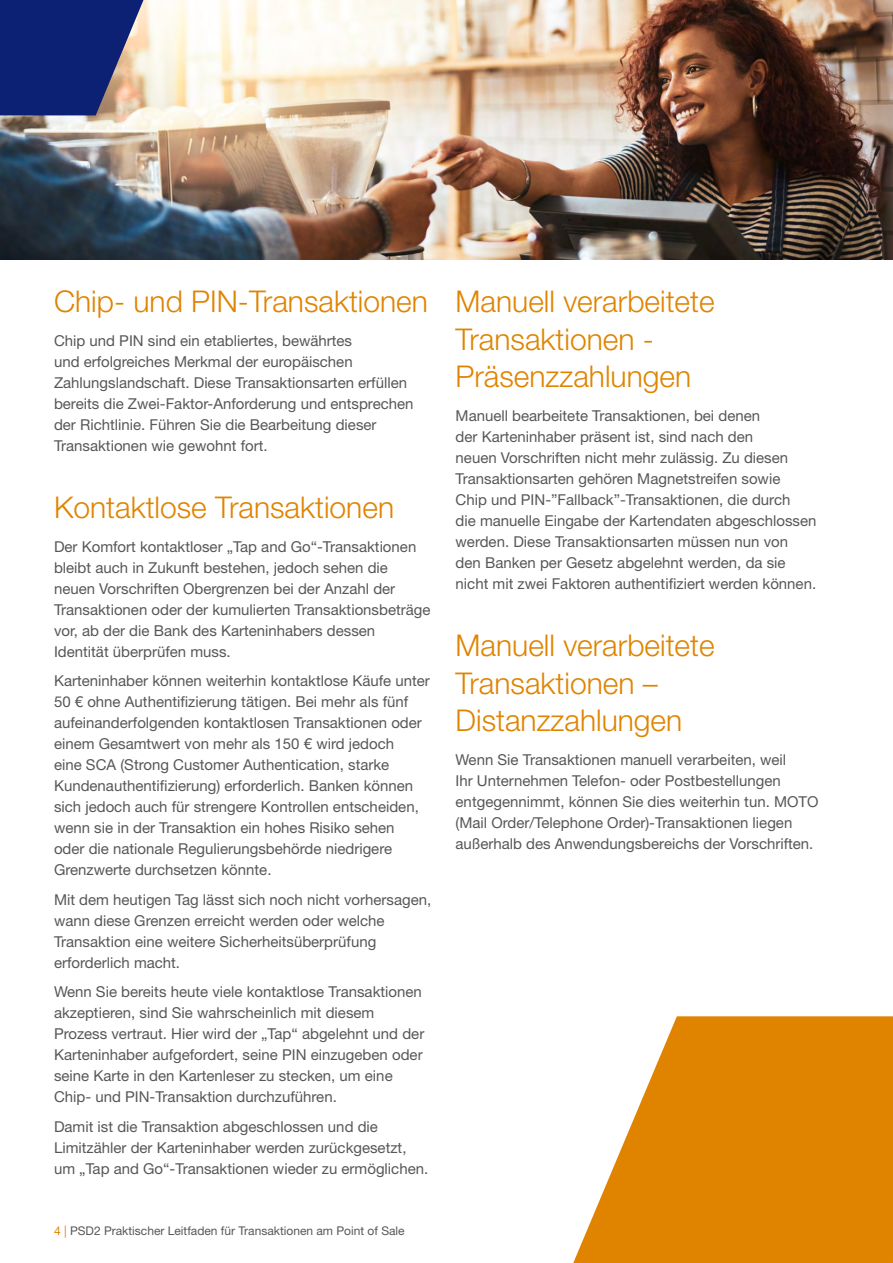
<style>
.page{position:relative;width:893px;height:1263px;background:#fff}
.page>*{position:absolute;margin:0;border:0;box-sizing:border-box;transform-origin:0 0}
.t1{font:300 30px/37.5px "Helvetica Neue LT Std";color:#e08400}
.t2{font:15px/21px "Helvetica Neue LT Std";color:#575756}
.t3{font:12px "Helvetica Neue LT Std";color:#575756}
.s1{color:#e08400}
</style>
<div class="page">
<svg style="left:573px;top:1016px;width:320px;height:247px;fill:#e08400"></svg>
<img style="left:0;top:0;width:893px;height:259px">
<svg style="left:0;top:0;width:143px;height:115px;background:#2f3a7b"></svg>
<h1 class="t1" style="left:54px;top:282px;width:375px">Chip- und PIN-Transaktionen</h1>
<p class="t2" style="left:54px;top:330px;width:361px">Chip und PIN sind ein etabliertes, bewährtes<br>und erfolgreiches Merkmal der europäischen Zahlungslandschaft. Diese Transaktionsarten erfüllen bereits die Zwei-Faktor-Anforderung und entsprechen der Richtlinie. Führen Sie die Bearbeitung dieser Transaktionen wie gewohnt fort.</p>
<h1 class="t1" style="left:54px;top:488px;width:342px">Kontaktlose Transaktionen</h1>
<p class="t2" style="left:54px;top:536px;width:378px">Der Komfort kontaktloser „Tap and Go“-Transaktionen bleibt auch in Zukunft bestehen, jedoch sehen die neuen Vorschriften Obergrenzen bei der Anzahl der Transaktionen oder der kumulierten Transaktionsbeträge vor, ab der die Bank des Karteninhabers dessen Identität überprüfen muss.</p>
<p class="t2" style="left:54px;top:670px;width:377px">Karteninhaber können weiterhin kontaktlose Käufe unter 50 € ohne Authentifizierung tätigen. Bei mehr als fünf aufeinanderfolgenden kontaktlosen Transaktionen oder einem Gesamtwert von mehr als 150 € wird jedoch<br>eine SCA (Strong Customer Authentication, starke Kundenauthentifizierung) erforderlich. Banken können sich jedoch auch für strengere Kontrollen entscheiden, wenn sie in der Transaktion ein hohes Risiko sehen<br>oder die nationale Regulierungsbehörde niedrigere Grenzwerte durchsetzen könnte.</p>
<p class="t2" style="left:54px;top:889px;width:379px">Mit dem heutigen Tag lässt sich noch nicht vorhersagen, wann diese Grenzen erreicht werden oder welche Transaktion eine weitere Sicherheitsüberprüfung erforderlich macht.</p>
<p class="t2" style="left:54px;top:981px;width:372px">Wenn Sie bereits heute viele kontaktlose Transaktionen akzeptieren, sind Sie wahrscheinlich mit diesem Prozess vertraut. Hier wird der „Tap“ abgelehnt und der Karteninhaber aufgefordert, seine PIN einzugeben oder seine Karte in den Kartenleser zu stecken, um eine Chip- und PIN-Transaktion durchzuführen.</p>
<p class="t2" style="left:54px;top:1116px;width:376px">Damit ist die Transaktion abgeschlossen und die<br>Limitzähler der Karteninhaber werden zurückgesetzt, um „Tap and Go“-Transaktionen wieder zu ermöglichen.</p>
<p class="t3" style="left:54px;top:1223px;width:352px"><span class="s1">4 |</span> PSD2 Praktischer Leitfaden für Transaktionen am Point of Sale</p>
<h1 class="t1" style="left:456px;top:282px;width:260px">Manuell verarbeitete<br>Transaktionen -<br>Präsenzzahlungen</h1>
<p class="t2" style="left:456px;top:405px;width:362px">Manuell bearbeitete Transaktionen, bei denen<br>der Karteninhaber präsent ist, sind nach den<br>neuen Vorschriften nicht mehr zulässig. Zu diesen Transaktionsarten gehören Magnetstreifen sowie<br>Chip und PIN-”Fallback”-Transaktionen, die durch<br>die manuelle Eingabe der Kartendaten abgeschlossen werden. Diese Transaktionsarten müssen nun von den Banken per Gesetz abgelehnt werden, da sie nicht mit zwei Faktoren authentifiziert werden können.</p>
<h1 class="t1" style="left:456px;top:626px;width:260px">Manuell verarbeitete<br>Transaktionen –<br>Distanzzahlungen</h1>
<p class="t2" style="left:456px;top:749px;width:364px">Wenn Sie Transaktionen manuell verarbeiten, weil<br>Ihr Unternehmen Telefon- oder Postbestellungen entgegennimmt, können Sie dies weiterhin tun. MOTO (Mail Order/Telephone Order)-Transaktionen liegen außerhalb des Anwendungsbereichs der Vorschriften.</p>
</div>
